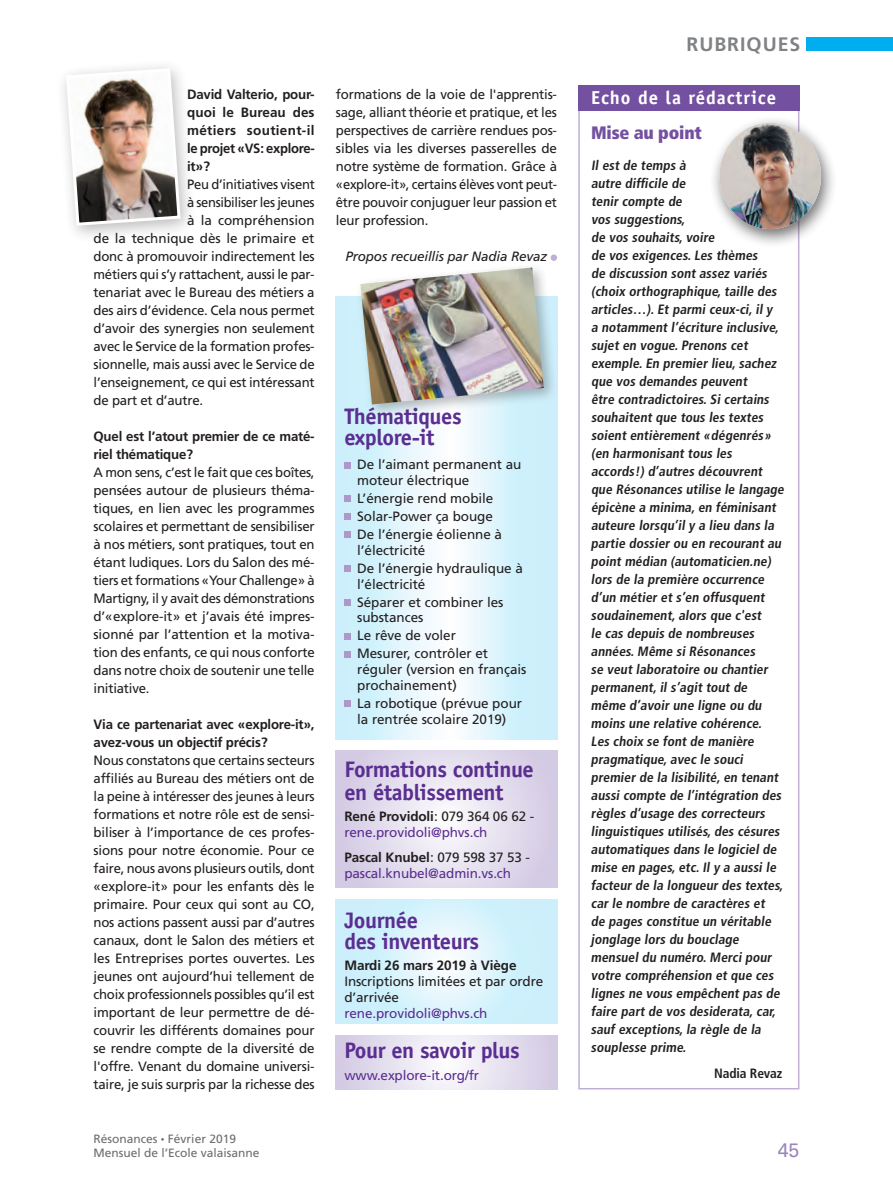
<style>
.page{position:relative;width:893px;height:1191px;background:#fff}
.page>*{position:absolute;margin:0;border:0;box-sizing:border-box;transform-origin:0 0}
.t1{font:700 22.5px/21px "Officina Sans Std";letter-spacing:-.02em;color:#5b2e91}
.t2{font:700 19.5px "Frutiger";letter-spacing:.05em;color:#808285}
.t3{font:19.5px "Univers LT Std";color:#9c85bd}
.t4{font:700 18.75px "Officina Sans Std";letter-spacing:.05em;color:#fff}
.t5{font:900 condensed 18px "Frutiger";letter-spacing:-.01em;color:#7450a0}
.t6{font:13.5px/18px "Frutiger";letter-spacing:-.015em;color:#231f20}
.t7{font:700 condensed 13.5px/18px "Frutiger";letter-spacing:-.01em;color:#231f20}
.t8{font:700 13.5px/18px "Frutiger";letter-spacing:-.015em;color:#231f20}
.t9{font:13.5px/15.8px "Frutiger";letter-spacing:-.01em;color:#5b2e91}
.t10{font:italic 13.5px "Frutiger";letter-spacing:-.01em;color:#231f20}
.t11{font:13.5px "Frutiger";letter-spacing:-.015em;color:#231f20;scale:.96 1}
.t12{font:12px/14.4px "Frutiger";color:#6c6d70}
.s1{font-size:7.5px}
.s2{font-weight:700;color:#231f20}
.s3{color:#231f20}
</style>
<div class="page">
<div style="left:806px;top:37px;width:87px;height:14px;background:#00aeef"></div>
<div style="left:578px;top:90px;width:221px;height:999px;border:2px solid #beafd4"></div>
<div style="left:578px;top:86px;width:221px;height:25px;background:#7450a0"></div>
<div style="left:709px;top:115px;width:129px;height:133px;background:#231f20;opacity:.65"></div>
<img style="left:719px;top:123px;width:102px;height:106px">
<div style="left:56px;top:58px;width:142px;height:185px;background:#231f20;opacity:.3"></div>
<img style="left:64px;top:67px;width:118px;height:160px">
<div style="left:551px;top:254px;width:6px;height:7px;background:#beafd4;border-radius:50%"></div>
<svg style="left:336px;top:297px;width:221px;height:442px"></svg>
<svg style="left:336px;top:750px;width:221px;height:138px"></svg>
<svg style="left:336px;top:899px;width:221px;height:124px"></svg>
<svg style="left:336px;top:1035px;width:221px;height:54px"></svg>
<div style="left:344px;top:462px;width:7px;height:6px;background:#ac99c9"></div>
<div style="left:344px;top:495px;width:7px;height:7px;background:#ac99c9"></div>
<div style="left:344px;top:513px;width:7px;height:7px;background:#ac99c9"></div>
<div style="left:344px;top:531px;width:7px;height:7px;background:#ac99c9"></div>
<div style="left:344px;top:565px;width:7px;height:7px;background:#ac99c9"></div>
<div style="left:344px;top:599px;width:7px;height:6px;background:#ac99c9"></div>
<div style="left:344px;top:633px;width:7px;height:6px;background:#ac99c9"></div>
<div style="left:344px;top:651px;width:7px;height:6px;background:#ac99c9"></div>
<div style="left:344px;top:700px;width:7px;height:7px;background:#ac99c9"></div>
<div style="left:355px;top:262px;width:203px;height:156px;background:#231f20;opacity:.3"></div>
<img style="left:360px;top:267px;width:184px;height:137px">
<p class="t8" style="left:187px;top:85px;width:129px;text-align:justify">David Valterio, pour&shy;quoi le Bureau des métiers soutient-il le projet «VS: explore&shy;it»?</p>
<p class="t6" style="left:187px;top:175px;width:129px">Peu d’initiatives visent</p>
<p class="t11" style="left:187px;top:194px;width:134px">à sensibiliser les jeunes</p>
<p class="t6" style="left:187px;top:211px;width:129px">à la compréhension</p>
<p class="t6" style="left:94px;top:229px;width:222px">de la technique dès le primaire et</p>
<p class="t6" style="left:94px;top:247px;width:223px">donc à promouvoir indirectement les</p>
<p class="t6" style="left:94px;top:265px;width:223px">métiers qui s’y rattachent, aussi le par-</p>
<p class="t6" style="left:94px;top:283px;width:223px">tenariat avec le Bureau des métiers a</p>
<p class="t6" style="left:94px;top:301px;width:223px">des airs d’évidence. Cela nous permet</p>
<p class="t6" style="left:94px;top:319px;width:223px">d’avoir des synergies non seulement</p>
<p class="t6" style="left:94px;top:337px;width:223px">avec le Service de la formation profes-</p>
<p class="t6" style="left:94px;top:355px;width:223px">sionnelle, mais aussi avec le Service de</p>
<p class="t6" style="left:94px;top:373px;width:223px">l’enseignement, ce qui est intéressant</p>
<p class="t6" style="left:94px;top:391px;width:111px">de part et d’autre.</p>
<p class="t8" style="left:94px;top:427px;width:223px">Quel est l’atout premier de ce maté&shy;riel thématique?</p>
<p class="t6" style="left:94px;top:463px;width:223px;text-align:justify">A mon sens, c’est le fait que ces boîtes, pensées autour de plusieurs théma&shy;tiques, en lien avec les programmes scolaires et permettant de sensibiliser à nos métiers, sont pratiques, tout en étant ludiques. Lors du Salon des mé&shy;tiers et formations «Your Challenge» à Martigny, il y avait des démonstrations d’«explore-it» et j’avais été impres&shy;sionné par l’attention et la motiva&shy;tion des enfants, ce qui nous conforte dans notre choix de soutenir une telle initiative.</p>
<p class="t8" style="left:94px;top:715px;width:223px">Via ce partenariat avec «explore-it», avez-vous un objectif précis?</p>
<p class="t6" style="left:94px;top:751px;width:223px;text-align:justify">Nous constatons que certains secteurs affiliés au Bureau des métiers ont de la peine à intéresser des jeunes à leurs formations et notre rôle est de sensi&shy;biliser à l’importance de ces profes&shy;sions pour notre économie. Pour ce faire, nous avons plusieurs outils, dont «explore-it» pour les enfants dès le primaire. Pour ceux qui sont au CO, nos actions passent aussi par d’autres canaux, dont le Salon des métiers et les Entreprises portes ouvertes. Les jeunes ont aujourd’hui tellement de choix professionnels possibles qu’il est important de leur permettre de dé&shy;couvrir les différents domaines pour se rendre compte de la diversité de l'offre. Venant du domaine universi&shy;taire, je suis surpris par la richesse des</p>
<p class="t12" style="left:94px;top:1131px;width:168px">Résonances <span class="s1">•</span> Février 2019<br>Mensuel de l’Ecole valaisanne</p>
<p class="t6" style="left:336px;top:85px;width:223px;text-align:justify">formations de la voie de l'apprentis&shy;sage, alliant théorie et pratique, et les perspectives de carrière rendues pos&shy;sibles via les diverses passerelles de notre système de formation. Grâce à «explore-it», certains élèves vont peut&shy;être pouvoir conjuguer leur passion et leur profession.</p>
<p class="t10" style="left:345px;top:248px;width:203px">Propos recueillis par Nadia Revaz</p>
<h1 class="t1" style="left:344px;top:406px;width:119px">Thématiques explore-it</h1>
<p class="t6" style="left:357px;top:456px;width:166px;line-height:15.8px">De l’aimant permanent au moteur électrique</p>
<p class="t6" style="left:357px;top:489px;width:146px">L’énergie rend mobile<br>Solar-Power ça bouge<br>De l’énergie éolienne à</p>
<p class="t6" style="left:357px;top:541px;width:167px">l’électricité<br>De l’énergie hydraulique à</p>
<p class="t6" style="left:357px;top:575px;width:148px">l’électricité<br>Séparer et combiner les</p>
<p class="t6" style="left:357px;top:608px;width:132px">substances<br>Le rêve de voler<br>Mesurer, contrôler et</p>
<p class="t6" style="left:357px;top:661px;width:171px;line-height:15.8px">réguler (version en français prochainement)</p>
<p class="t6" style="left:357px;top:695px;width:166px;line-height:15.8px">La robotique (prévue pour la rentrée scolaire 2019)</p>
<h1 class="t1" style="left:344px;top:758px;width:191px;line-height:22.5px">Formations continue en établissement</h1>
<p class="t9" style="left:344px;top:808px;width:191px"><span class="s2">René Providoli</span><span class="s3">: 079 364 06 62 - </span>rene.providoli@phvs.ch</p>
<p class="t9" style="left:344px;top:849px;width:187px"><span class="s2">Pascal Knubel</span><span class="s3">: 079 598 37 53 - </span>pascal.knubel@admin.vs.ch</p>
<h1 class="t1" style="left:344px;top:909px;width:136px">Journée<br>des inventeurs</h1>
<p class="t8" style="left:344px;top:956px;width:174px">Mardi 26 mars 2019 à Viège</p>
<p class="t6" style="left:344px;top:973px;width:200px;line-height:15.8px">Inscriptions limitées et par ordre d’arrivée</p>
<p class="t9" style="left:344px;top:1005px;width:144px">rene.providoli@phvs.ch</p>
<h1 class="t1" style="left:344px;top:1039px;width:177px">Pour en savoir plus</h1>
<p class="t9" style="left:344px;top:1066px;width:136px">www.explore-it.org/fr</p>
<h2 class="t2" style="left:686px;top:33px;width:115px">RUBRIQUES</h2>
<h3 class="t4" style="left:591px;top:86px;width:187px">Echo de la rédactrice</h3>
<h3 class="t5" style="left:591px;top:121px;width:112px">Mise au point</h3>
<p class="t7" style="left:591px;top:156px;width:197px">Il est de temps à<br>autre difficile de<br>tenir compte de<br>vos suggestions,<br>de vos souhaits, voire<br>de vos exigences. Les thèmes<br>de discussion sont assez variés (choix orthographique, taille des articles…). Et parmi ceux-ci, il y<br>a notamment l’écriture inclusive, sujet en vogue. Prenons cet exemple. En premier lieu, sachez que vos demandes peuvent<br>être contradictoires. Si certains souhaitent que tous les textes soient entièrement «dégenrés» (en harmonisant tous les accords!) d’autres découvrent que Résonances utilise le langage épicène a minima, en féminisant auteure lorsqu’il y a lieu dans la partie dossier ou en recourant au point médian (automaticien.ne) lors de la première occurrence d’un métier et s’en offusquent soudainement, alors que c'est<br>le cas depuis de nombreuses années. Même si Résonances<br>se veut laboratoire ou chantier permanent, il s’agit tout de même d’avoir une ligne ou du moins une relative cohérence.<br>Les choix se font de manière pragmatique, avec le souci premier de la lisibilité, en tenant aussi compte de l’intégration des règles d’usage des correcteurs linguistiques utilisés, des césures automatiques dans le logiciel de mise en pages, etc. Il y a aussi le facteur de la longueur des textes, car le nombre de caractères et de pages constitue un véritable jonglage lors du bouclage mensuel du numéro. Merci pour votre compréhension et que ces lignes ne vous empêchent pas de faire part de vos desiderata, car, sauf exceptions, la règle de la souplesse prime.</p>
<p class="t7" style="left:714px;top:1064px;width:70px">Nadia Revaz</p>
<h2 class="t3" style="left:778px;top:1138px;width:23px">45</h2>
</div>
